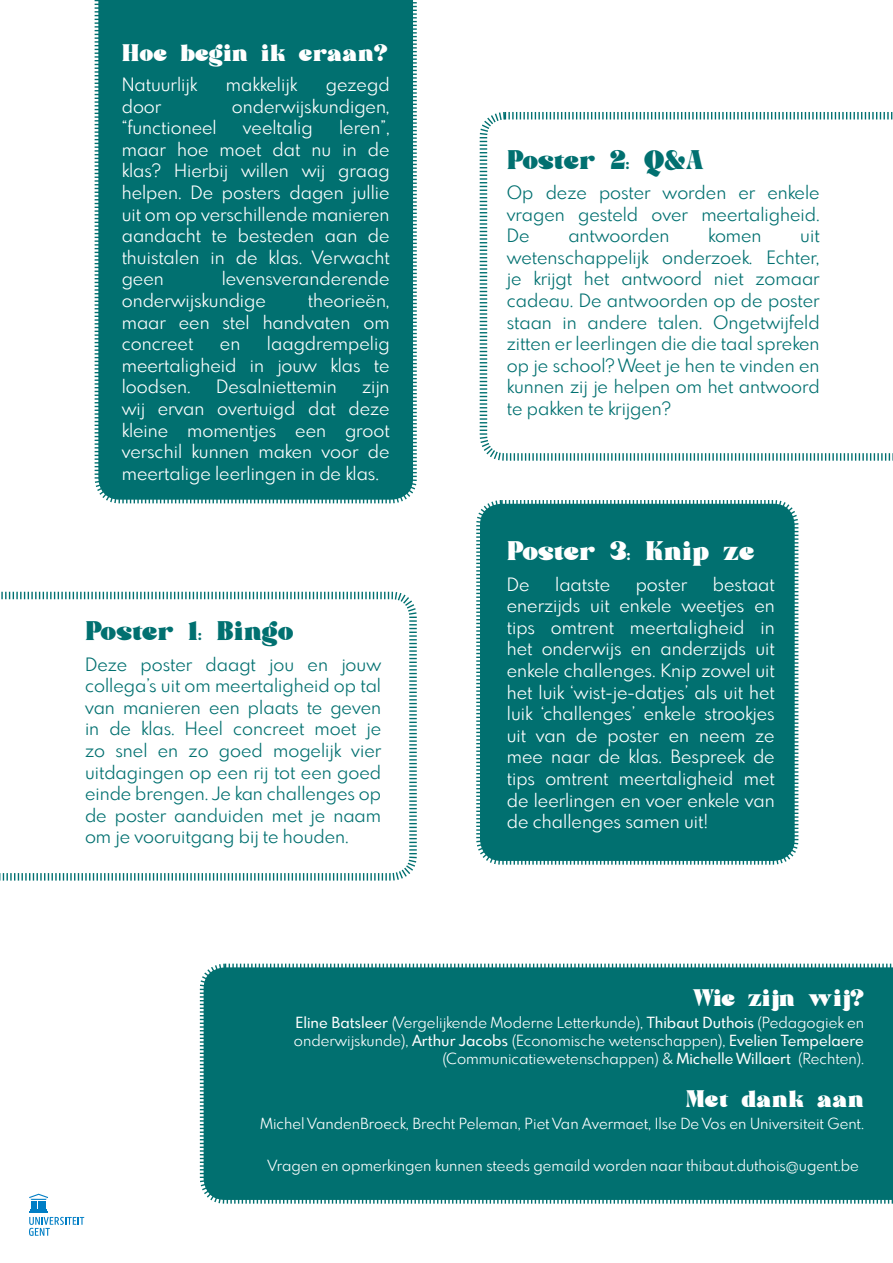
<style>
.page{position:relative;width:893px;height:1263px;background:#fff}
.page>*{position:absolute;margin:0;border:0;box-sizing:border-box;transform-origin:0 0}
.t1{font:27px "croc";color:#017070}
.t2{font:27px "croc";color:#fff}
.t3{font:24px "croc";color:#fff}
.t4{font:18px/21.6px "Spartan MB";color:#fff;text-align:justify}
.t5{font:18px/21.6px "Spartan MB";color:#017070;text-align:justify}
.t6{font:15px/18px "Spartan MB";color:#fff;text-align:right}
.s1{font-weight:500}
</style>
<div class="page">
<div style="left:94px;top:0;width:323px;height:504px;background:#017070"></div>
<div style="left:476px;top:500px;width:323px;height:365px;background:#017070"></div>
<svg style="left:0;top:591px;width:417px;height:290px"></svg>
<svg style="left:479px;top:112px;width:414px;height:349px"></svg>
<div style="left:199px;top:963px;width:694px;height:241px;background:#017070"></div>
<svg style="left:29px;top:1194px;width:55px;height:42px"></svg>
<p class="t3" style="left:122px;top:40px;width:267px">Hoe begin ik eraan?</p>
<p class="t4" style="left:122px;top:73px;width:77px">Natuurlijk</p>
<p class="t4" style="left:226px;top:73px;width:73px">makkelijk</p>
<p class="t4" style="left:326px;top:73px;width:65px">gezegd</p>
<p class="t4" style="left:122px;top:95px;width:41px">door</p>
<p class="t4" style="left:232px;top:95px;width:159px">onderwijskundigen,</p>
<p class="t4" style="left:122px;top:116px;width:96px">“functioneel</p>
<p class="t4" style="left:243px;top:116px;width:71px">veeltalig</p>
<p class="t4" style="left:122px;top:116px;width:269px;text-indent:217px">leren”, maar hoe moet dat nu in de klas? Hierbij willen wij graag helpen. De posters dagen jullie uit om op verschillende manieren aandacht te besteden aan de thuistalen in de klas. Verwacht geen</p>
<p class="t4" style="left:122px;top:267px;width:269px;text-indent:100px">levensveranderende onderwijskundige</p>
<p class="t4" style="left:122px;top:289px;width:269px;text-indent:186px">theorieën, maar een stel handvaten om concreet</p>
<p class="t4" style="left:122px;top:332px;width:269px;text-indent:145px">laagdrempelig meertaligheid in jouw klas te loodsen.</p>
<p class="t4" style="left:220px;top:332px;width:22px">en</p>
<p class="t4" style="left:216px;top:375px;width:122px">Desalniettemin</p>
<p class="t4" style="left:122px;top:375px;width:269px;text-indent:240px">zijn wij ervan overtuigd dat deze kleine momentjes een groot verschil kunnen maken voor de meertalige leerlingen in de klas.</p>
<p class="t1" style="left:85px;top:617px;width:210px">Poster 1: Bingo</p>
<p class="t5" style="left:85px;top:653px;width:298px">Deze poster daagt jou en jouw collega’s uit om meertaligheid op tal van manieren een plaats te geven in de klas. Heel concreet moet je zo snel en zo goed mogelijk vier uitdagingen op een rij tot een goed einde brengen. Je kan challenges op de poster aanduiden met je naam om je vooruitgang bij te houden.</p>
<p class="t1" style="left:507px;top:145px;width:199px">Poster 2: Q&amp;A</p>
<p class="t5" style="left:507px;top:181px;width:314px">Op deze poster worden er enkele vragen gesteld over meertaligheid.<br>De</p>
<p class="t5" style="left:568px;top:224px;width:103px">antwoorden</p>
<p class="t5" style="left:708px;top:224px;width:55px">komen</p>
<p class="t5" style="left:507px;top:224px;width:314px;text-indent:293px">uit wetenschappelijk onderzoek. Echter, je krijgt het antwoord niet zomaar cadeau. De antwoorden op de poster staan in andere talen. Ongetwijfeld zitten er leerlingen die die taal spreken op je school? Weet je hen te vinden en kunnen zij je helpen om het antwoord te pakken te krijgen?</p>
<p class="t2" style="left:507px;top:537px;width:249px">Poster 3: Knip ze</p>
<p class="t4" style="left:507px;top:573px;width:24px">De</p>
<p class="t4" style="left:555px;top:573px;width:56px">laatste</p>
<p class="t4" style="left:636px;top:573px;width:53px">poster</p>
<p class="t4" style="left:507px;top:573px;width:269px;text-indent:206px">bestaat enerzijds uit enkele weetjes en tips omtrent meertaligheid in het onderwijs en anderzijds uit enkele challenges. Knip zowel uit het luik ‘wist-je-datjes’ als uit het luik ‘challenges’ enkele strookjes uit van de poster en neem ze mee naar de klas. Bespreek de tips omtrent meertaligheid met de leerlingen en voer enkele van de challenges samen uit!</p>
<p class="t3" style="left:692px;top:985px;width:173px">Wie zijn wij?</p>
<p class="t6" style="left:294px;top:1013px;width:572px"><span class="s1">Eline Batsleer</span> (Vergelijkende Moderne Letterkunde), <span class="s1">Thibaut Duthois</span> (Pedagogiek en onderwijskunde), <span class="s1">Arthur Jacobs</span> (Economische wetenschappen), <span class="s1">Evelien Tempelaere </span>(Communicatiewetenschappen) &amp; <span class="s1">Michelle Willaert</span> (Rechten).</p>
<p class="t3" style="left:685px;top:1086px;width:180px">Met dank aan</p>
<p class="t6" style="left:260px;top:1114px;width:605px">Michel VandenBroeck, Brecht Peleman, Piet Van Avermaet, Ilse De Vos en Universiteit Gent.</p>
<p class="t6" style="left:268px;top:1156px;width:593px">Vragen en opmerkingen kunnen steeds gemaild worden naar thibaut.duthois@ugent.be</p>
</div>
